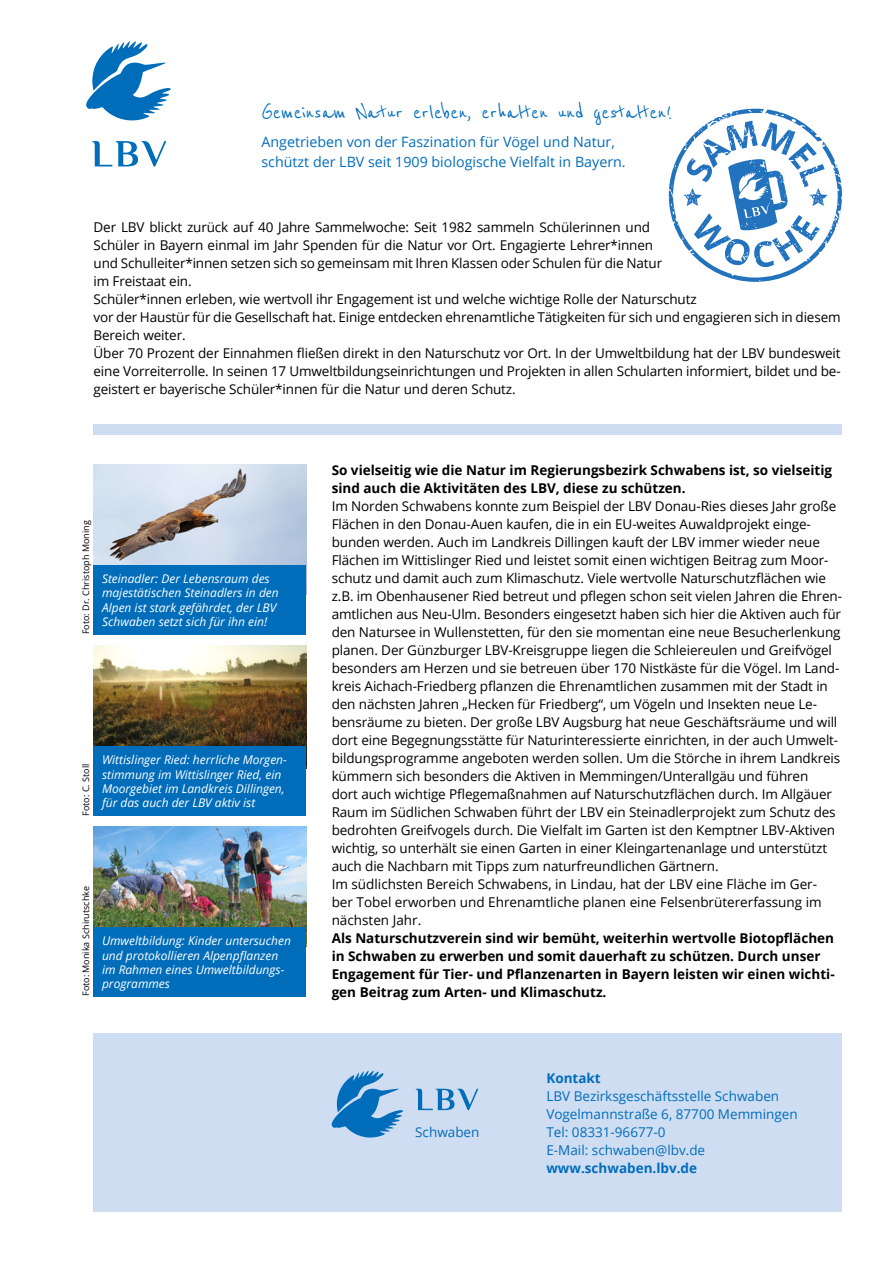
<style>
.page{position:relative;width:893px;height:1263px;background:#fff}
.page>*{position:absolute;margin:0;border:0;box-sizing:border-box;transform-origin:0 0}
.t1{font:24px "Reenie Beanie";color:#006dbb}
.t2{font:14.25px/19.5px "Open Sans";color:#006dbb}
.t3{font:13.5px/18px "Open Sans";letter-spacing:-.01em;color:#000}
.t4{font:700 13.5px/18px "Open Sans";color:#000}
.t5{font:13.5px/18px "Open Sans";color:#006dbb}
.t6{font:700 13.5px "Open Sans";color:#006dbb}
.t7{font:italic 12px/14.4px "Open Sans";color:#fff}
.t8{font:9px "Open Sans";color:#000}
</style>
<div class="page">
<div style="left:94px;top:1033px;width:748px;height:179px;background:#cfddf2"></div>
<div style="left:94px;top:424px;width:748px;height:11px;background:#cfddf2"></div>
<svg style="left:86px;top:41px;width:85px;height:126px"></svg>
<svg style="left:669px;top:109px;width:173px;height:173px"></svg>
<svg style="left:415px;top:1089px;width:63px;height:21px"></svg>
<svg style="left:331px;top:1071px;width:72px;height:67px"></svg>
<img style="left:94px;top:465px;width:212px;height:100px">
<div style="left:94px;top:565px;width:212px;height:70px;background:#006dbb"></div>
<img style="left:94px;top:646px;width:212px;height:100px">
<div style="left:94px;top:746px;width:212px;height:70px;background:#006dbb"></div>
<img style="left:94px;top:827px;width:212px;height:100px">
<div style="left:94px;top:927px;width:212px;height:70px;background:#006dbb"></div>
<h1 class="t1" style="left:261px;top:99px;width:412px">Gemeinsam Natur erleben, erhalten und gestalten!</h1>
<p class="t2" style="left:261px;top:132px;width:366px">Angetrieben von der Faszination für Vögel und Natur, schützt der LBV seit 1909 biologische Vielfalt in Bayern.</p>
<p class="t3" style="left:94px;top:218px;width:749px">Der LBV blickt zurück auf 40 Jahre Sammelwoche: Seit 1982 sammeln Schülerinnen und<br>Schüler in Bayern einmal im Jahr Spenden für die Natur vor Ort. Engagierte Lehrer*innen<br>und Schulleiter*innen setzen sich so gemeinsam mit Ihren Klassen oder Schulen für die Natur<br>im Freistaat ein.<br>Schüler*innen erleben, wie wertvoll ihr Engagement ist und welche wichtige Rolle der Naturschutz<br>vor der Haustür für die Gesellschaft hat. Einige entdecken ehrenamtliche Tätigkeiten für sich und engagieren sich in diesem Bereich weiter.<br>Über 70 Prozent der Einnahmen fließen direkt in den Naturschutz vor Ort. In der Umweltbildung hat der LBV bundesweit eine Vorreiterrolle. In seinen 17 Umweltbildungseinrichtungen und Projekten in allen Schularten informiert, bildet und be&shy;geistert er bayerische Schüler*innen für die Natur und deren Schutz.</p>
<p class="t8" style="left:80px;top:634px;width:115px;rotate:-90deg">Foto: Dr. Christoph Moning</p>
<p class="t7" style="left:102px;top:571px;width:178px">Steinadler: Der Lebensraum des majestätischen Steinadlers in den Alpen ist stark gefährdet, der LBV Schwaben setzt sich für ihn ein!</p>
<p class="t8" style="left:80px;top:816px;width:53px;rotate:-90deg">Foto: C. Stoll</p>
<p class="t7" style="left:102px;top:752px;width:186px">Wittislinger Ried: herrliche Morgen&shy;stimmung im Wittislinger Ried, ein Moorgebiet im Landkreis Dillingen, für das auch der LBV aktiv ist</p>
<p class="t8" style="left:80px;top:996px;width:112px;rotate:-90deg">Foto: Monika Schirutschke</p>
<p class="t7" style="left:102px;top:933px;width:190px">Umweltbildung: Kinder untersuchen und protokollieren Alpenpflanzen im Rahmen eines Umweltbildungs&shy;programmes</p>
<p class="t4" style="left:332px;top:461px;width:502px">So vielseitig wie die Natur im Regierungsbezirk Schwabens ist, so vielseitig sind auch die Aktivitäten des LBV, diese zu schützen.</p>
<p class="t3" style="left:332px;top:497px;width:512px">Im Norden Schwabens konnte zum Beispiel der LBV Donau-Ries dieses Jahr große Flächen in den Donau-Auen kaufen, die in ein EU-weites Auwaldprojekt einge&shy;bunden werden. Auch im Landkreis Dillingen kauft der LBV immer wieder neue Flächen im Wittislinger Ried und leistet somit einen wichtigen Beitrag zum Moor&shy;schutz und damit auch zum Klimaschutz. Viele wertvolle Naturschutzflächen wie z.B. im Obenhausener Ried betreut und pflegen schon seit vielen Jahren die Ehren&shy;amtlichen aus Neu-Ulm. Besonders eingesetzt haben sich hier die Aktiven auch für den Natursee in Wullenstetten, für den sie momentan eine neue Besucherlenkung planen. Der Günzburger LBV-Kreisgruppe liegen die Schleiereulen und Greifvögel besonders am Herzen und sie betreuen über 170 Nistkäste für die Vögel. Im Land&shy;kreis Aichach-Friedberg pflanzen die Ehrenamtlichen zusammen mit der Stadt in den nächsten Jahren „Hecken für Friedberg“, um Vögeln und Insekten neue Le&shy;bensräume zu bieten. Der große LBV Augsburg hat neue Geschäftsräume und will dort eine Begegnungsstätte für Naturinteressierte einrichten, in der auch Umwelt&shy;bildungsprogramme angeboten werden sollen. Um die Störche in ihrem Landkreis kümmern sich besonders die Aktiven in Memmingen/Unterallgäu und führen<br>dort auch wichtige Pflegemaßnahmen auf Naturschutzflächen durch. Im Allgäuer Raum im Südlichen Schwaben führt der LBV ein Steinadlerprojekt zum Schutz des bedrohten Greifvogels durch. Die Vielfalt im Garten ist den Kemptner LBV-Aktiven wichtig, so unterhält sie einen Garten in einer Kleingartenanlage und unterstützt auch die Nachbarn mit Tipps zum naturfreundlichen Gärtnern.<br>Im südlichsten Bereich Schwabens, in Lindau, hat der LBV eine Fläche im Ger-<br>ber Tobel erworben und Ehrenamtliche planen eine Felsenbrütererfassung im nächsten Jahr.</p>
<p class="t4" style="left:332px;top:929px;width:504px">Als Naturschutzverein sind wir bemüht, weiterhin wertvolle Biotopflächen in Schwaben zu erwerben und somit dauerhaft zu schützen. Durch unser Engagement für Tier- und Pflanzenarten in Bayern leisten wir einen wichti&shy;gen Beitrag zum Arten- und Klimaschutz.</p>
<p class="t5" style="left:415px;top:1123px;width:66px">Schwaben</p>
<p class="t6" style="left:546px;top:1068px;width:56px">Kontakt</p>
<p class="t5" style="left:546px;top:1086px;width:253px">LBV Bezirksgeschäftsstelle Schwaben<br>Vogelmannstraße 6, 87700 Memmingen<br>Tel: 08331-96677-0<br>E-Mail: schwaben@lbv.de</p>
<p class="t6" style="left:546px;top:1158px;width:152px">www.schwaben.lbv.de</p>
</div>
